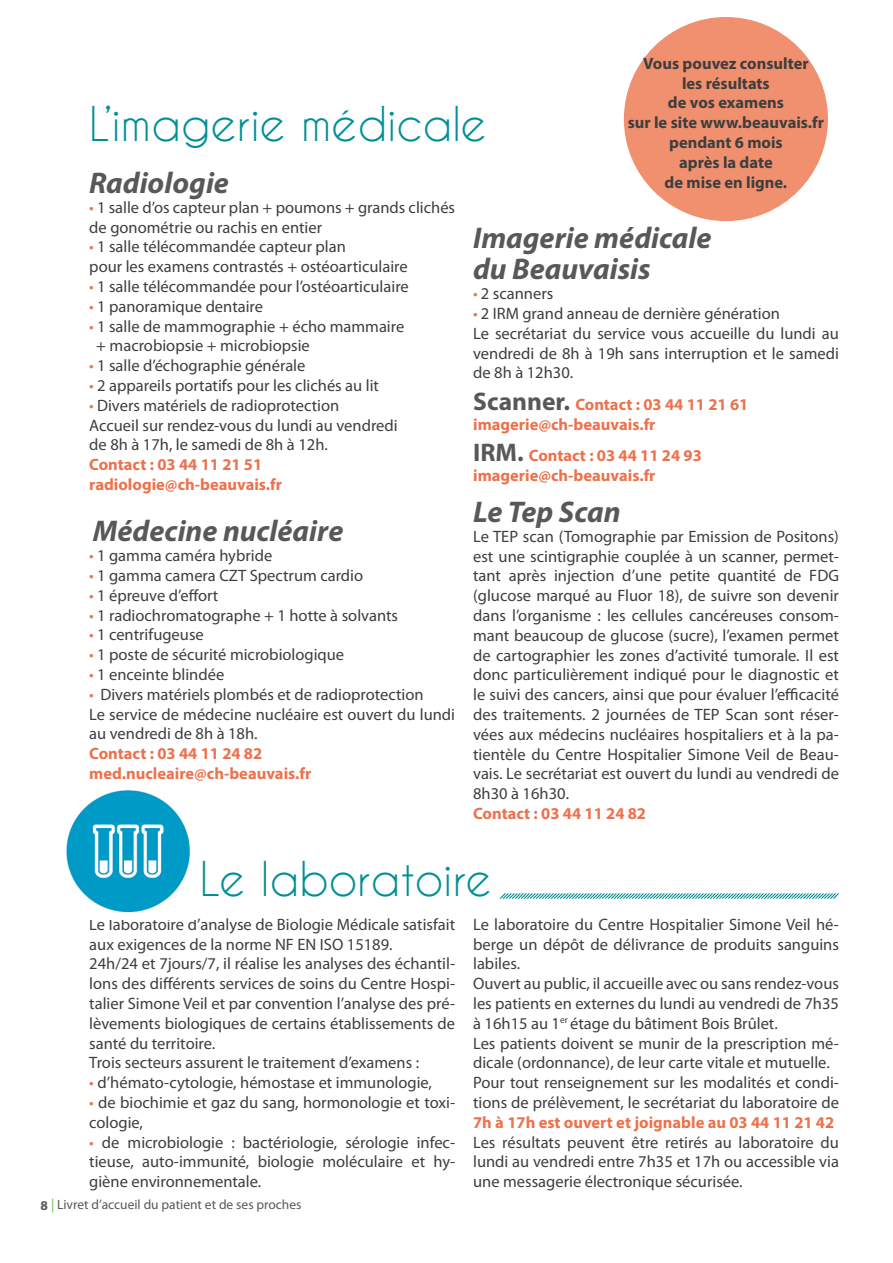
<style>
.page{position:relative;width:893px;height:1263px;background:#fff}
.page>*{position:absolute;margin:0;border:0;box-sizing:border-box;transform-origin:0 0}
.t1{font:45px "Caviar Dreams";color:#008f97}
.t2{font:italic 700 30px "Myriad Pro";color:#57585a}
.t3{font:16.5px/19.8px "Myriad Pro";color:#3e3e3f;text-align:justify}
.t4{font:700 16.5px "Myriad Pro";color:#ed714c}
.t5{font:700 16.5px "Myriad Pro";color:#3e3e3f}
.t6{font:13.5px "Myriad Pro";color:#57585a}
.s1{color:#ed714c}
.s2{font-size:25.5px;color:#57585a}
.s3{font-weight:700;color:#ed714c}
.s4{font-weight:700}
.s5{font-family:"Myanmar Text";color:#6ebe44}
</style>
<div class="page">
<img style="left:66px;top:790px;width:124px;height:123px">
<div style="left:624px;top:17px;width:204px;height:204px;background:#f0906e;border-radius:50%"></div>
<svg style="left:500px;top:893px;width:339px;height:6px;background:#8bcbcf"></svg>
<p class="t5" style="left:643px;top:52px;width:167px">Vous pouvez consulter</p>
<p class="t5" style="left:682px;top:72px;width:89px">les résultats</p>
<p class="t5" style="left:668px;top:92px;width:117px">de vos examens</p>
<p class="t5" style="left:628px;top:112px;width:198px">sur le site www.beauvais.fr</p>
<p class="t5" style="left:669px;top:132px;width:115px">pendant 6 mois</p>
<p class="t5" style="left:679px;top:151px;width:95px">après la date</p>
<p class="t5" style="left:665px;top:171px;width:124px">de mise en ligne.</p>
<p class="t1" style="left:89px;top:97px;width:399px">L’imagerie médicale</p>
<p class="t2" style="left:89px;top:163px;width:141px">Radiologie</p>
<p class="t3" style="left:89px;top:197px;width:367px"><span class="s1">•</span> 1 salle d’os capteur plan + poumons + grands clichés de gonométrie ou rachis en entier</p>
<p class="t3" style="left:89px;top:237px;width:258px"><span class="s1">•</span> 1 salle télécommandée capteur plan</p>
<p class="t3" style="left:89px;top:257px;width:320px">pour les examens contrastés + ostéoarticulaire</p>
<p class="t3" style="left:89px;top:276px;width:321px"><span class="s1">•</span> 1 salle télécommandée pour l’ostéoarticulaire</p>
<p class="t3" style="left:89px;top:296px;width:175px"><span class="s1">•</span> 1 panoramique dentaire</p>
<p class="t3" style="left:89px;top:316px;width:316px"><span class="s1">•</span> 1 salle de mammographie + écho mammaire</p>
<p class="t3" style="left:96px;top:336px;width:215px">+ macrobiopsie + microbiopsie</p>
<p class="t3" style="left:89px;top:356px;width:218px"><span class="s1">•</span> 1 salle d’échographie générale</p>
<p class="t3" style="left:89px;top:375px;width:291px"><span class="s1">•</span> 2 appareils portatifs pour les clichés au lit</p>
<p class="t3" style="left:89px;top:395px;width:251px"><span class="s1">•</span> Divers matériels de radioprotection</p>
<p class="t3" style="left:89px;top:415px;width:310px">Accueil sur rendez-vous du lundi au vendredi</p>
<p class="t3" style="left:89px;top:435px;width:240px">de 8h à 17h, le samedi de 8h à 12h.</p>
<p class="t4" style="left:89px;top:454px;width:174px">Contact : 03 44 11 21 51</p>
<p class="t4" style="left:89px;top:474px;width:194px">radiologie@ch-beauvais.fr</p>
<p class="t2" style="left:93px;top:512px;width:252px">Médecine nucléaire</p>
<p class="t3" style="left:89px;top:545px;width:185px"><span class="s1">•</span> 1 gamma caméra hybride</p>
<p class="t3" style="left:89px;top:565px;width:275px"><span class="s1">•</span> 1 gamma camera CZT Spectrum cardio</p>
<p class="t3" style="left:89px;top:585px;width:131px"><span class="s1">•</span> 1 épreuve d’effort</p>
<p class="t3" style="left:89px;top:605px;width:310px"><span class="s1">•</span> 1 radiochromatographe + 1 hotte à solvants</p>
<p class="t3" style="left:89px;top:625px;width:116px"><span class="s1">•</span> 1 centrifugeuse</p>
<p class="t3" style="left:89px;top:644px;width:256px"><span class="s1">•</span> 1 poste de sécurité microbiologique</p>
<p class="t3" style="left:89px;top:664px;width:136px"><span class="s1">•</span> 1 enceinte blindée</p>
<p class="t3" style="left:89px;top:684px;width:336px"><span class="s1">•</span> Divers matériels plombés et de radioprotection</p>
<p class="t3" style="left:89px;top:704px;width:367px">Le service de médecine nucléaire est ouvert du lundi au vendredi de 8h à 18h.</p>
<p class="t4" style="left:89px;top:743px;width:174px">Contact : 03 44 11 24 82</p>
<p class="t4" style="left:89px;top:763px;width:224px">med.nucleaire@ch-beauvais.fr</p>
<p class="t2" style="left:473px;top:218px;width:240px">Imagerie médicale</p>
<p class="t2" style="left:473px;top:250px;width:179px">du Beauvaisis</p>
<p class="t3" style="left:473px;top:283px;width:82px"><span class="s1">•</span> 2 scanners</p>
<p class="t3" style="left:473px;top:303px;width:308px"><span class="s1">•</span> 2 IRM grand anneau de dernière génération</p>
<p class="t3" style="left:473px;top:323px;width:367px">Le secrétariat du service vous accueille du lundi au vendredi de 8h à 19h sans interruption et le samedi de 8h à 12h30.</p>
<p class="t4" style="left:473px;top:394px;width:277px"><span class="s2">Scanner.</span> Contact : 03 44 11 21 61</p>
<p class="t4" style="left:473px;top:413px;width:184px">imagerie@ch-beauvais.fr</p>
<p class="t4" style="left:473px;top:445px;width:230px"><span class="s2">IRM.</span> Contact : 03 44 11 24 93</p>
<p class="t4" style="left:473px;top:465px;width:184px">imagerie@ch-beauvais.fr</p>
<p class="t2" style="left:473px;top:492px;width:149px">Le Tep Scan</p>
<p class="t3" style="left:473px;top:526px;width:367px">Le TEP scan (Tomographie par Emission de Positons) est une scintigraphie couplée à un scanner, permet&shy;tant après injection d’une petite quantité de FDG (glucose marqué au Fluor 18), de suivre son devenir dans l’organisme : les cellules cancéreuses consom&shy;mant beaucoup de glucose (sucre), l’examen permet de cartographier les zones d’activité tumorale. Il est donc particulièrement indiqué pour le diagnostic et le suivi des cancers, ainsi que pour évaluer l’efficacité des traitements. 2 journées de TEP Scan sont réser&shy;vées aux médecins nucléaires hospitaliers et à la pa&shy;tientèle du Centre Hospitalier Simone Veil de Beau&shy;vais. Le secrétariat est ouvert du lundi au vendredi de 8h30 à 16h30.</p>
<p class="t4" style="left:473px;top:803px;width:174px">Contact : 03 44 11 24 82</p>
<p class="t1" style="left:200px;top:852px;width:293px">Le laboratoire</p>
<p class="t3" style="left:89px;top:914px;width:367px">Le laboratoire d’analyse de Biologie Médicale satisfait aux exigences de la norme NF EN ISO 15189.</p>
<p class="t3" style="left:89px;top:954px;width:367px">24h/24 et 7jours/7, il réalise les analyses des échantil&shy;lons des différents services de soins du Centre Hospi&shy;talier Simone Veil et par convention l’analyse des pré&shy;lèvements biologiques de certains établissements de santé du territoire.</p>
<p class="t3" style="left:89px;top:1053px;width:331px">Trois secteurs assurent le traitement d’examens :</p>
<p class="t3" style="left:89px;top:1072px;width:344px"><span class="s1">•</span> d’hémato-cytologie, hémostase et immunologie,</p>
<p class="t3" style="left:89px;top:1092px;width:367px"><span class="s1">•</span> de biochimie et gaz du sang, hormonologie et toxi&shy;cologie,</p>
<p class="t3" style="left:89px;top:1132px;width:367px"><span class="s1">•</span> de microbiologie : bactériologie, sérologie infec&shy;tieuse, auto-immunité, biologie moléculaire et hy&shy;giène environnementale.</p>
<p class="t3" style="left:473px;top:914px;width:367px">Le laboratoire du Centre Hospitalier Simone Veil hé&shy;berge un dépôt de délivrance de produits sanguins labiles.</p>
<p class="t3" style="left:473px;top:973px;width:367px">Ouvert au public, il accueille avec ou sans rendez-vous les patients en externes du lundi au vendredi de 7h35 à 16h15 au 1<sup>er</sup> étage du bâtiment Bois Brûlet.</p>
<p class="t3" style="left:473px;top:1033px;width:367px">Les patients doivent se munir de la prescription mé&shy;dicale (ordonnance), de leur carte vitale et mutuelle.</p>
<p class="t3" style="left:473px;top:1072px;width:367px">Pour tout renseignement sur les modalités et condi&shy;tions de prélèvement, le secrétariat du laboratoire de <span class="s3">7h à 17h est ouvert et joignable au 03 44 11 21 42</span></p>
<p class="t3" style="left:473px;top:1132px;width:367px">Les résultats peuvent être retirés au laboratoire du lundi au vendredi entre 7h35 et 17h ou accessible via une messagerie électronique sécurisée.</p>
<p class="t6" style="left:40px;top:1196px;width:263px"><span class="s4">8</span> <span class="s5">|</span> Livret d’accueil du patient et de ses proches</p>
</div>
